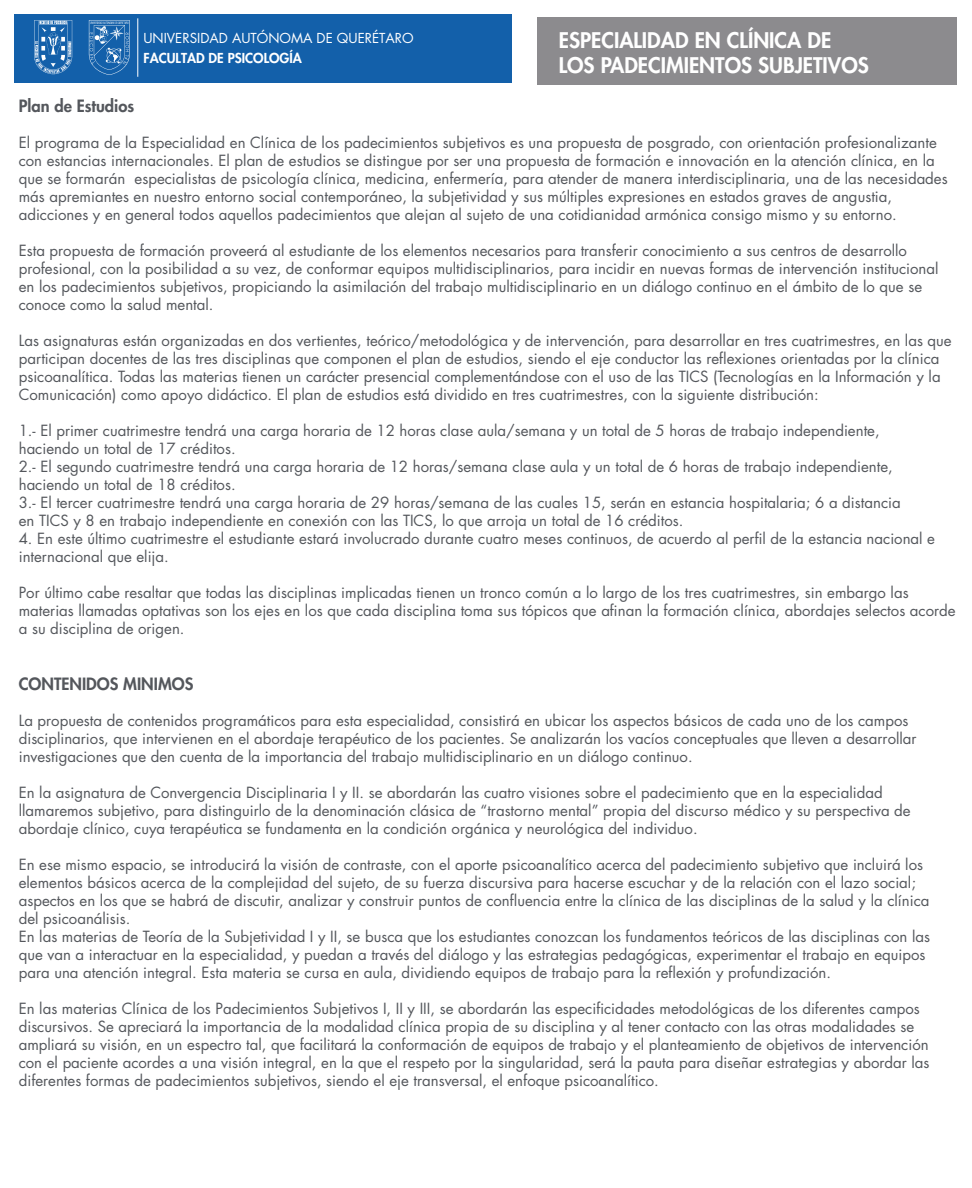
<style>
.page{position:relative;width:972px;height:1188px;background:#fff}
.page>*{position:absolute;margin:0;border:0;box-sizing:border-box;transform-origin:0 0}
.t1{font:800 21px/25.2px "Futura Std";color:#fff}
.t2{font:800 16.5px "Futura Std";color:#54575c}
.t3{font:15px/18px "Futura Std";color:#54575c}
.t4{font:13.35px "Futura Std";color:#fff}
.t5{font:800 13.35px "Futura Std";color:#fff}
</style>
<div class="page">
<div style="left:14px;top:14px;width:498px;height:69px;background:#1360aa"></div>
<div style="left:537px;top:17px;width:419px;height:67px;background:#8c8b8e"></div>
<svg style="left:89px;top:20px;width:41px;height:55px"></svg>
<hr style="left:137px;top:18px;width:1px;height:59px;background:#fff">
<svg style="left:34px;top:20px;width:38px;height:54px"></svg>
<p class="t4" style="left:143px;top:29px;width:272px">UNIVERSIDAD AUTÓNOMA DE QUERÉTARO</p>
<p class="t5" style="left:144px;top:50px;width:160px">FACULTAD DE PSICOLOGÍA</p>
<h1 class="t1" style="left:559px;top:28px;width:312px">ESPECIALIDAD EN CLÍNICA DE<br>LOS PADECIMIENTOS SUBJETIVOS</h1>
<p class="t2" style="left:19px;top:95px;width:117px">Plan de Estudios</p>
<p class="t3" style="left:19px;top:133px;width:931px">El programa de la Especialidad en Clínica de los padecimientos subjetivos es una propuesta de posgrado, con orientación profesionalizante con estancias internacionales. El plan de estudios se distingue por ser una propuesta de formación e innovación en la atención clínica, en la que se formarán especialistas de psicología clínica, medicina, enfermería, para atender de manera interdisciplinaria, una de las necesidades más apremiantes en nuestro entorno social contemporáneo, la subjetividad y sus múltiples expresiones en estados graves de angustia, adicciones y en general todos aquellos padecimientos que alejan al sujeto de una cotidianidad armónica consigo mismo y su entorno.</p>
<p class="t3" style="left:19px;top:241px;width:921px">Esta propuesta de formación proveerá al estudiante de los elementos necesarios para transferir conocimiento a sus centros de desarrollo profesional, con la posibilidad a su vez, de conformar equipos multidisciplinarios, para incidir en nuevas formas de intervención institucional en los padecimientos subjetivos, propiciando la asimilación del trabajo multidisciplinario en un diálogo continuo en el ámbito de lo que se conoce como la salud mental.</p>
<p class="t3" style="left:19px;top:331px;width:934px">Las asignaturas están organizadas en dos vertientes, teórico/metodológica y de intervención, para desarrollar en tres cuatrimestres, en las que participan docentes de las tres disciplinas que componen el plan de estudios, siendo el eje conductor las reflexiones orientadas por la clínica psicoanalítica. Todas las materias tienen un carácter presencial complementándose con el uso de las TICS (Tecnologías en la Información y la Comunicación) como apoyo didáctico. El plan de estudios está dividido en tres cuatrimestres, con la siguiente distribución:</p>
<p class="t3" style="left:19px;top:421px;width:884px">1.- El primer cuatrimestre tendrá una carga horaria de 12 horas clase aula/semana y un total de 5 horas de trabajo independiente, haciendo un total de 17 créditos.<br>2.- El segundo cuatrimestre tendrá una carga horaria de 12 horas/semana clase aula y un total de 6 horas de trabajo independiente, haciendo un total de 18 créditos.<br>3.- El tercer cuatrimestre tendrá una carga horaria de 29 horas/semana de las cuales 15, serán en estancia hospitalaria; 6 a distancia en TICS y 8 en trabajo independiente en conexión con las TICS, lo que arroja un total de 16 créditos.</p>
<p class="t3" style="left:19px;top:529px;width:918px">4. En este último cuatrimestre el estudiante estará involucrado durante cuatro meses continuos, de acuerdo al perfil de la estancia nacional e internacional que elija.</p>
<p class="t3" style="left:19px;top:583px;width:938px">Por último cabe resaltar que todas las disciplinas implicadas tienen un tronco común a lo largo de los tres cuatrimestres, sin embargo las materias llamadas optativas son los ejes en los que cada disciplina toma sus tópicos que afinan la formación clínica, abordajes selectos acorde a su disciplina de origen.</p>
<p class="t2" style="left:19px;top:673px;width:176px">CONTENIDOS MINIMOS</p>
<p class="t3" style="left:19px;top:711px;width:899px">La propuesta de contenidos programáticos para esta especialidad, consistirá en ubicar los aspectos básicos de cada uno de los campos disciplinarios, que intervienen en el abordaje terapéutico de los pacientes. Se analizarán los vacíos conceptuales que lleven a desarrollar investigaciones que den cuenta de la importancia del trabajo multidisciplinario en un diálogo continuo.</p>
<p class="t3" style="left:19px;top:783px;width:893px">En la asignatura de Convergencia Disciplinaria I y II. se abordarán las cuatro visiones sobre el padecimiento que en la especialidad llamaremos subjetivo, para distinguirlo de la denominación clásica de “trastorno mental” propia del discurso médico y su perspectiva de abordaje clínico, cuya terapéutica se fundamenta en la condición orgánica y neurológica del individuo.</p>
<p class="t3" style="left:19px;top:855px;width:913px">En ese mismo espacio, se introducirá la visión de contraste, con el aporte psicoanalítico acerca del padecimiento subjetivo que incluirá los elementos básicos acerca de la complejidad del sujeto, de su fuerza discursiva para hacerse escuchar y de la relación con el lazo social; aspectos en los que se habrá de discutir, analizar y construir puntos de confluencia entre la clínica de las disciplinas de la salud y la clínica del psicoanálisis.<br>En las materias de Teoría de la Subjetividad I y II, se busca que los estudiantes conozcan los fundamentos teóricos de las disciplinas con las que van a interactuar en la especialidad, y puedan a través del diálogo y las estrategias pedagógicas, experimentar el trabajo en equipos para una atención integral. Esta materia se cursa en aula, dividiendo equipos de trabajo para la reflexión y profundización.</p>
<p class="t3" style="left:19px;top:999px;width:912px">En las materias Clínica de los Padecimientos Subjetivos I, II y III, se abordarán las especificidades metodológicas de los diferentes campos discursivos. Se apreciará la importancia de la modalidad clínica propia de su disciplina y al tener contacto con las otras modalidades se ampliará su visión, en un espectro tal, que facilitará la conformación de equipos de trabajo y el planteamiento de objetivos de intervención con el paciente acordes a una visión integral, en la que el respeto por la singularidad, será la pauta para diseñar estrategias y abordar las diferentes formas de padecimientos subjetivos, siendo el eje transversal, el enfoque psicoanalítico.</p>
</div>
